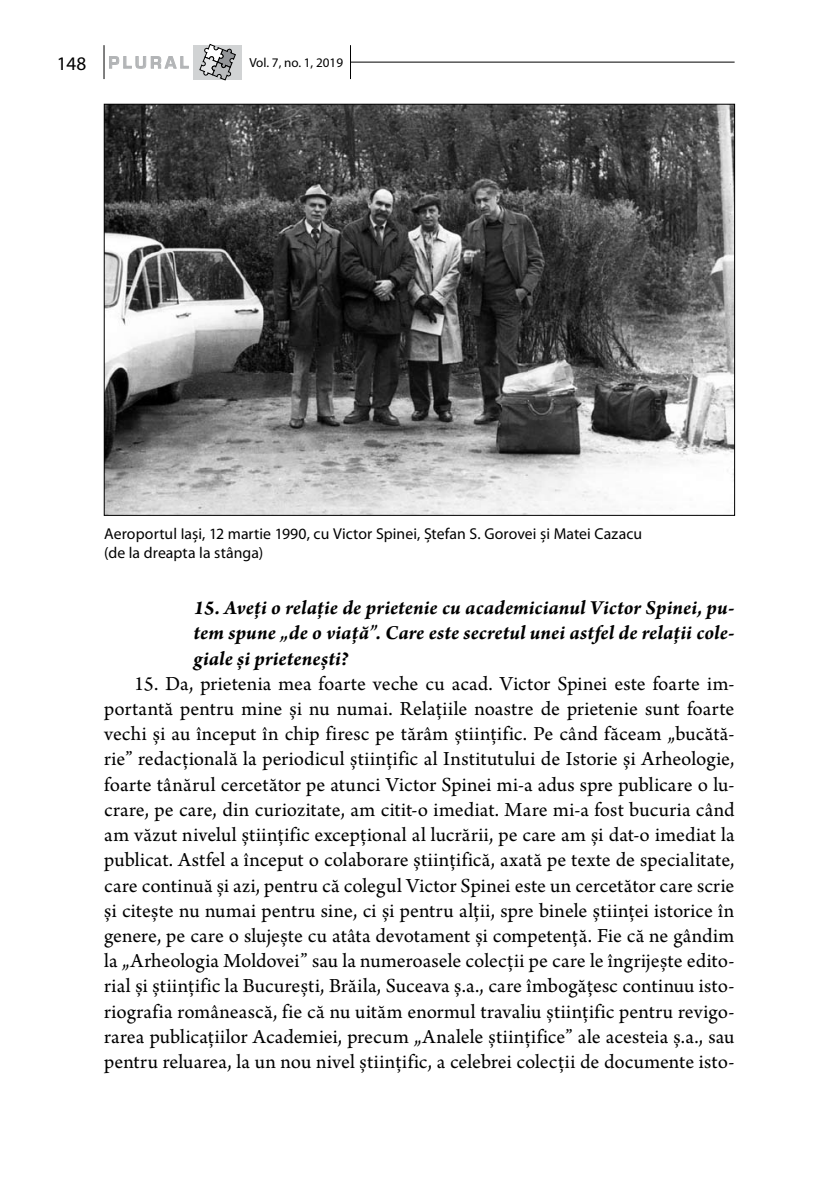
<style>
.page{position:relative;width:819px;height:1191px;background:#fff}
.page>*{position:absolute;margin:0;border:0;box-sizing:border-box;transform-origin:0 0}
.t1{font:21px/25.2px "Arno Pro";letter-spacing:.005em;color:#000;text-align:justify}
.t2{font:italic 700 21px/25.2px "Arno Pro";letter-spacing:.005em;color:#000;text-align:justify}
.t3{font:700 17.5px "Eurostile";letter-spacing:.2em;color:#b2b4b6}
.t4{font:15.75px/19.2px "Myriad Pro";letter-spacing:.005em;color:#000}
.t5{font:13.12px "Myriad Pro";color:#000}
.s1{font-family:"Myriad Pro";font-weight:400;font-size:19.25px;color:#000}
</style>
<div class="page">
<div style="left:193px;top:45px;width:49px;height:34px;background:#d1d3d4"></div>
<svg style="left:109px;top:56px;width:80px;height:13px"></svg>
<svg style="left:199px;top:44px;width:37px;height:36px"></svg>
<hr style="left:350px;top:45px;width:1px;height:34px;background:#000">
<hr style="left:104px;top:45px;width:1px;height:34px;background:#000">
<hr style="left:350px;top:62px;width:384px;height:1px;background:#000">
<img style="left:106px;top:106px;width:627px;height:408px">
<p class="t3" style="left:57px;top:53px;width:133px"><span class="s1">148</span> PLURAL</p>
<p class="t5" style="left:249px;top:55px;width:95px">Vol. 7, no. 1, 2019</p>
<p class="t4" style="left:104px;top:523px;width:539px">Aeroportul Iași, 12 martie 1990, cu Victor Spinei, Ștefan S. Gorovei și Matei Cazacu (de la dreapta la stânga)</p>
<p class="t2" style="left:193px;top:596px;width:542px">15. Aveți o relație de prietenie cu academicianul Victor Spinei, pu&shy;tem spune „de o viață”. Care este secretul unei astfel de relații cole&shy;giale și prietenești?</p>
<p class="t1" style="left:104px;top:672px;width:632px;text-indent:30px">15. Da, prietenia mea foarte veche cu acad. Victor Spinei este foarte im&shy;portantă pentru mine și nu numai. Relațiile noastre de prietenie sunt foarte vechi și au început în chip firesc pe tărâm științific. Pe când făceam „bucătă&shy;rie” redacțională la periodicul științific al Institutului de Istorie și Arheologie, foarte tânărul cercetător pe atunci Victor Spinei mi-a adus spre publicare o lu&shy;crare, pe care, din curiozitate, am citit-o imediat. Mare mi-a fost bucuria când am văzut nivelul științific excepțional al lucrării, pe care am și dat-o imediat la publicat. Astfel a început o colaborare științifică, axată pe texte de specialitate, care continuă și azi, pentru că colegul Victor Spinei este un cercetător care scrie și citește nu numai pentru sine, ci și pentru alții, spre binele științei istorice în genere, pe care o slujește cu atâta devotament și competență. Fie că ne gândim la „Arheologia Moldovei” sau la numeroasele colecții pe care le îngrijește edito&shy;rial și științific la București, Brăila, Suceava ș.a., care îmbogățesc continuu isto&shy;riografia românească, fie că nu uităm enormul travaliu științific pentru revigo&shy;rarea publicațiilor Academiei, precum „Analele științifice” ale acesteia ș.a., sau pentru reluarea, la un nou nivel științific, a celebrei colecții de documente isto-</p>
</div>
